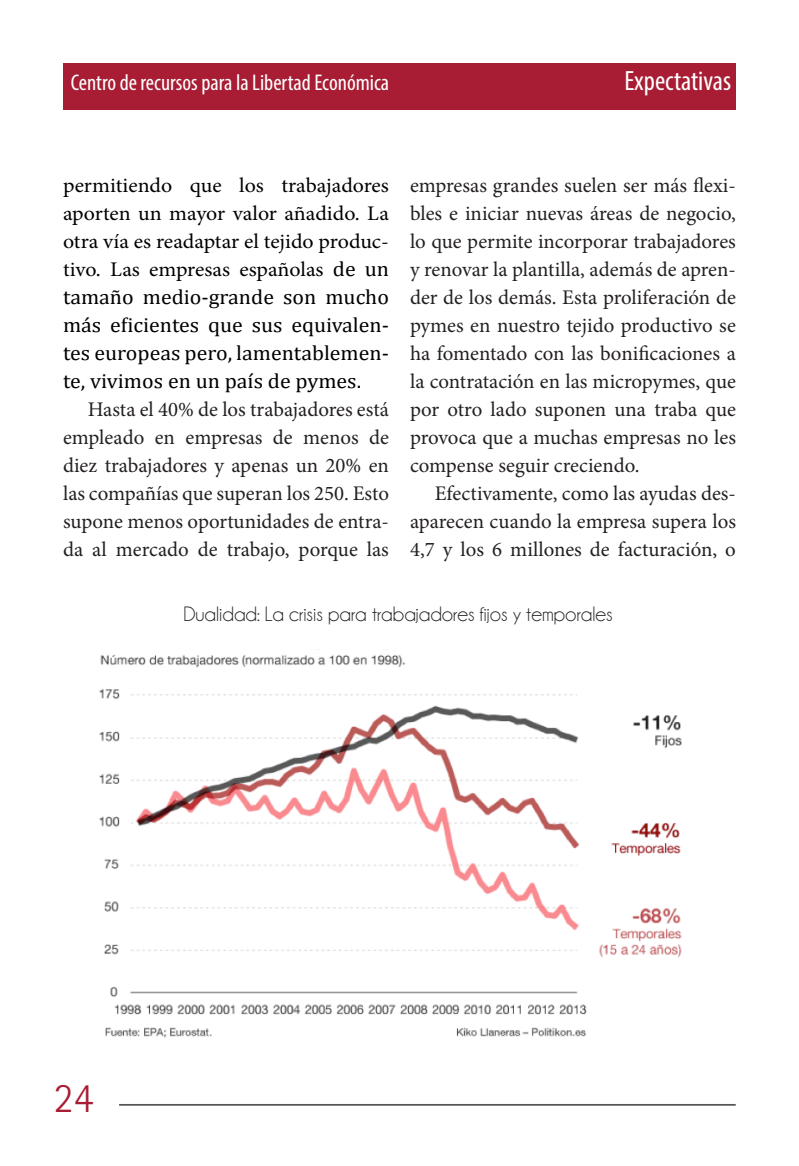
<style>
.page{position:relative;width:799px;height:1166px;background:#fff}
.page>*{position:absolute;margin:0;border:0;box-sizing:border-box;transform-origin:0 0}
.t1{font:300 42px "Rotis Sans Serif";color:#a81d34}
.t2{font:condensed 28px "Myriad Pro";color:#fff}
.t3{font:condensed 22.75px "Myriad Pro";color:#fff}
.t4{font:21px "Champagne&Limousines";color:#231f20}
.t5{font:20.82px/28px "Minion Pro";color:#231f20;text-align:justify}
.t6{font:20.82px/28px "Minion Pro";letter-spacing:.005em;color:#000;text-align:justify;scale:1.05 1}
.s1{font-family:"Cambria"}
</style>
<div class="page">
<div style="left:63px;top:63px;width:673px;height:46px;background:#a81d34"></div>
<hr style="left:119px;top:1104px;width:616px;height:1px;background:#545555">
<img style="left:100px;top:649px;width:582px;height:389px">
<p class="t3" style="left:71px;top:69px;width:320px">Centro de recursos para la Libertad Económica</p>
<p class="t2" style="left:624px;top:64px;width:108px">Expectativas</p>
<p class="t6" style="left:63px;top:171px;width:312px">permitiendo que los trabajadores aporten un mayor valor añadido. La otra vía es readaptar el tejido produc&shy;tivo. Las empresas españolas <span class="s1">de un tamaño medio-grande son mucho más eficientes que sus equivalen&shy;tes europeas pero, lamentablemen&shy;te, vivimos en un país de pymes.</span></p>
<p class="t5" style="left:63px;top:395px;width:327px;text-indent:25px">Hasta el 40% de los trabajadores está empleado en empresas de menos de diez trabajadores y apenas un 20% en las compañías que superan los 250. Esto supone menos oportunidades de entra&shy;da al mercado de trabajo, porque las</p>
<p class="t5" style="left:410px;top:171px;width:327px">empresas grandes suelen ser más flexi&shy;bles e iniciar nuevas áreas de negocio, lo que permite incorporar trabajadores y renovar la plantilla, además de apren&shy;der de los demás. Esta proliferación de pymes en nuestro tejido productivo se ha fomentado con las bonificaciones a la contratación en las micropymes, que por otro lado suponen una traba que provoca que a muchas empresas no les compense seguir creciendo.</p>
<p class="t5" style="left:410px;top:479px;width:327px;text-indent:25px">Efectivamente, como las ayudas des&shy;aparecen cuando la empresa supera los 4,7 y los 6 millones de facturación, o</p>
<p class="t4" style="left:183px;top:604px;width:431px">Dualidad: La crisis para trabajadores fijos y temporales</p>
<p class="t1" style="left:53px;top:1074px;width:42px">24</p>
</div>
